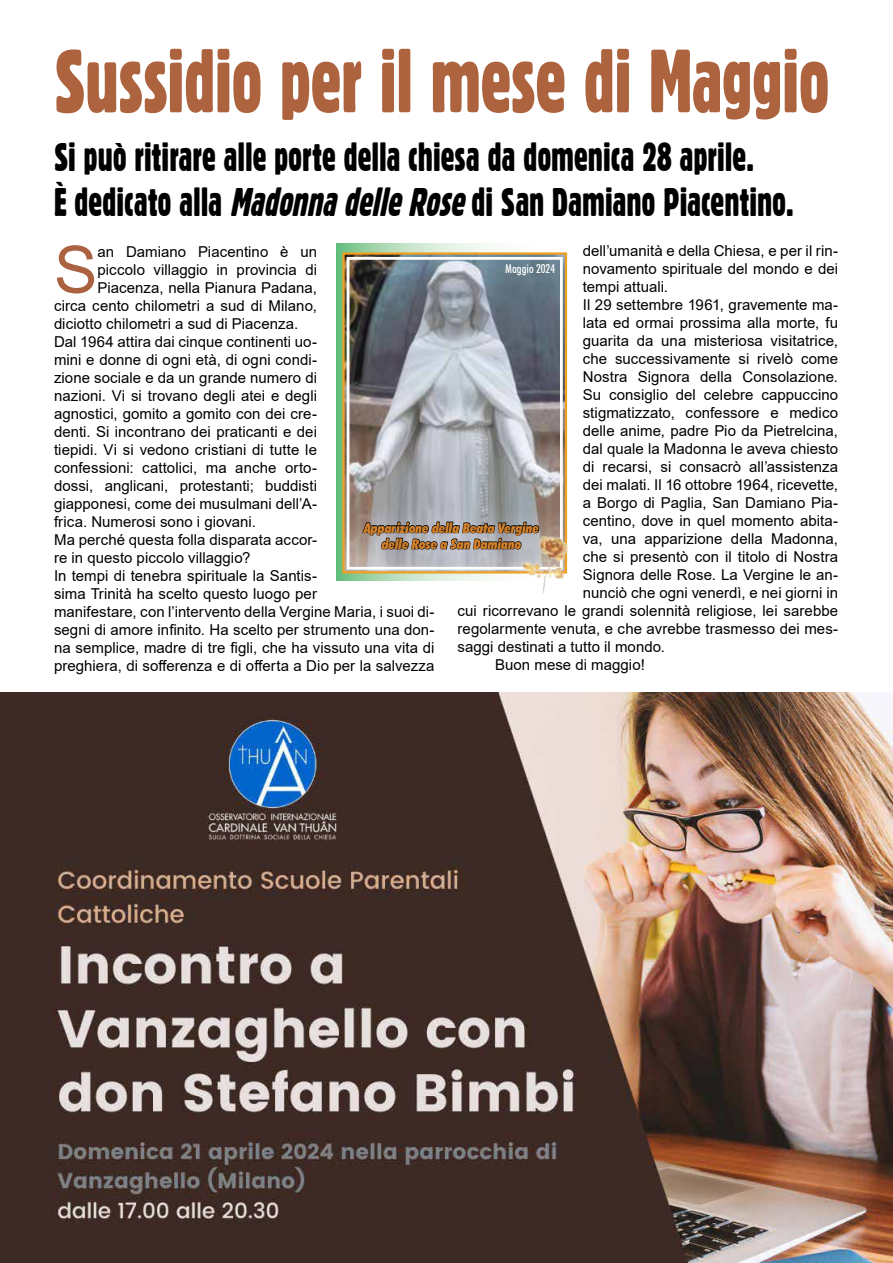
<style>
.page{position:relative;width:893px;height:1263px;background:#fff}
.page>*{position:absolute;margin:0;border:0;box-sizing:border-box;transform-origin:0 0}
.t1{font:87px "Gothic 821 Condensed BT";letter-spacing:-.01em;color:#ae633f;scale:.87 1}
.t2{font:65.25px "Arial";color:#ab6240}
.t3{font:39px/45px "Gothic 821 Condensed BT";letter-spacing:-.005em;color:#000;scale:.87 1}
.t4{font:15px "Arial";color:#000}
.t5{font:italic 900 condensed 13.5px/16.2px "Futura BT";color:#d37f28;text-align:center}
.t6{font:500 condensed 12.3px "Futura BT";color:#fff}
.s1{font-style:italic}
</style>
<div class="page">
<svg style="left:336px;top:243px;width:232px;height:337px"></svg>
<img style="left:345px;top:255px;width:219px;height:315px">
<div style="left:342px;top:252px;width:225px;height:321px;border:2px solid #eea121"></div>
<svg style="left:361px;top:521px;width:179px;height:29px;background:#757579"></svg>
<div style="left:347px;top:257px;width:216px;height:313px;border:3px solid #fff"></div>
<img style="left:508px;top:524px;width:60px;height:69px">
<div style="left:0;top:693px;width:893px;height:570px;background:#3d2a24"></div>
<img style="left:52px;top:693px;width:841px;height:570px">
<h1 class="t1" style="left:54px;top:28px;width:893px">Sussidio per il mese di Maggio</h1>
<h3 class="t3" style="left:54px;top:134px;width:852px">Si può ritirare alle porte della chiesa da domenica 28 aprile.<br>È dedicato alla <span class="s1">MadonnadelleRose</span>di San Damiano Piacentino.</h3>
<p class="t4" style="left:583px;top:241px;width:257px">dell’umanità e della Chiesa, e per il rin-</p>
<p class="t4" style="left:583px;top:259px;width:257px">novamento spirituale del mondo e dei</p>
<p class="t4" style="left:583px;top:277px;width:87px">tempi attuali.</p>
<p class="t4" style="left:583px;top:295px;width:257px">Il 29 settembre 1961, gravemente ma-</p>
<p class="t4" style="left:583px;top:313px;width:257px">lata ed ormai prossima alla morte, fu</p>
<p class="t4" style="left:583px;top:331px;width:257px">guarita da una misteriosa visitatrice,</p>
<p class="t4" style="left:583px;top:349px;width:257px">che successivamente si rivelò come</p>
<p class="t4" style="left:583px;top:367px;width:257px">Nostra Signora della Consolazione.</p>
<p class="t4" style="left:583px;top:385px;width:257px">Su consiglio del celebre cappuccino</p>
<p class="t4" style="left:583px;top:403px;width:257px">stigmatizzato, confessore e medico</p>
<p class="t4" style="left:583px;top:421px;width:257px">delle anime, padre Pio da Pietrelcina,</p>
<p class="t4" style="left:583px;top:439px;width:257px">dal quale la Madonna le aveva chiesto</p>
<p class="t4" style="left:583px;top:457px;width:257px">di recarsi, si consacrò all’assistenza</p>
<p class="t4" style="left:583px;top:475px;width:257px">dei malati. Il 16 ottobre 1964, ricevette,</p>
<p class="t4" style="left:583px;top:493px;width:257px">a Borgo di Paglia, San Damiano Pia-</p>
<p class="t4" style="left:583px;top:511px;width:257px">centino, dove in quel momento abita-</p>
<p class="t4" style="left:583px;top:529px;width:257px">va, una apparizione della Madonna,</p>
<p class="t4" style="left:583px;top:547px;width:257px">che si presentò con il titolo di Nostra</p>
<p class="t4" style="left:583px;top:565px;width:257px">Signora delle Rose. La Vergine le an-</p>
<p class="t4" style="left:583px;top:583px;width:257px">nunciò che ogni venerdì, e nei giorni in</p>
<p class="t4" style="left:458px;top:601px;width:382px">cui ricorrevano le grandi solennità religiose, lei sarebbe</p>
<p class="t4" style="left:458px;top:619px;width:382px">regolarmente venuta, e che avrebbe trasmesso dei mes-</p>
<p class="t4" style="left:458px;top:637px;width:209px">saggi destinati a tutto il mondo.</p>
<p class="t4" style="left:495px;top:655px;width:151px">Buon mese di maggio!</p>
<h2 class="t2" style="left:54px;top:225px;width:45px">S</h2>
<p class="t4" style="left:98px;top:241px;width:221px">an Damiano Piacentino è un</p>
<p class="t4" style="left:98px;top:259px;width:221px">piccolo villaggio in provincia di</p>
<p class="t4" style="left:98px;top:277px;width:221px">Piacenza, nella Pianura Padana,</p>
<p class="t4" style="left:54px;top:295px;width:264px">circa cento chilometri a sud di Milano,</p>
<p class="t4" style="left:54px;top:313px;width:246px">diciotto chilometri a sud di Piacenza.</p>
<p class="t4" style="left:54px;top:331px;width:264px">Dal 1964 attira dai cinque continenti uo-</p>
<p class="t4" style="left:54px;top:349px;width:264px">mini e donne di ogni età, di ogni condi-</p>
<p class="t4" style="left:54px;top:367px;width:264px">zione sociale e da un grande numero di</p>
<p class="t4" style="left:54px;top:385px;width:264px">nazioni. Vi si trovano degli atei e degli</p>
<p class="t4" style="left:54px;top:403px;width:264px">agnostici, gomito a gomito con dei cre-</p>
<p class="t4" style="left:54px;top:421px;width:264px">denti. Si incontrano dei praticanti e dei</p>
<p class="t4" style="left:54px;top:439px;width:264px">tiepidi. Vi si vedono cristiani di tutte le</p>
<p class="t4" style="left:54px;top:457px;width:264px">confessioni: cattolici, ma anche orto-</p>
<p class="t4" style="left:54px;top:475px;width:264px">dossi, anglicani, protestanti; buddisti</p>
<p class="t4" style="left:54px;top:493px;width:264px">giapponesi, come dei musulmani dell’A-</p>
<p class="t4" style="left:54px;top:511px;width:203px">frica. Numerosi sono i giovani.</p>
<p class="t4" style="left:54px;top:529px;width:264px">Ma perché questa folla disparata accor-</p>
<p class="t4" style="left:54px;top:547px;width:198px">re in questo piccolo villaggio?</p>
<p class="t4" style="left:54px;top:565px;width:264px">In tempi di tenebra spirituale la Santis-</p>
<p class="t4" style="left:54px;top:583px;width:264px">sima Trinità ha scelto questo luogo per</p>
<p class="t4" style="left:54px;top:601px;width:382px">manifestare, con l’intervento della Vergine Maria, i suoi di-</p>
<p class="t4" style="left:54px;top:619px;width:382px">segni di amore infinito. Ha scelto per strumento una don-</p>
<p class="t4" style="left:54px;top:637px;width:382px">na semplice, madre di tre figli, che ha vissuto una vita di</p>
<p class="t4" style="left:54px;top:655px;width:382px">preghiera, di sofferenza e di offerta a Dio per la salvezza</p>
<p class="t6" style="left:505px;top:262px;width:51px">Maggio 2024</p>
<p class="t5" style="left:364px;top:520px;width:177px">Apparizione della Beata Vergine delle Rose a San Damiano</p>
</div>
